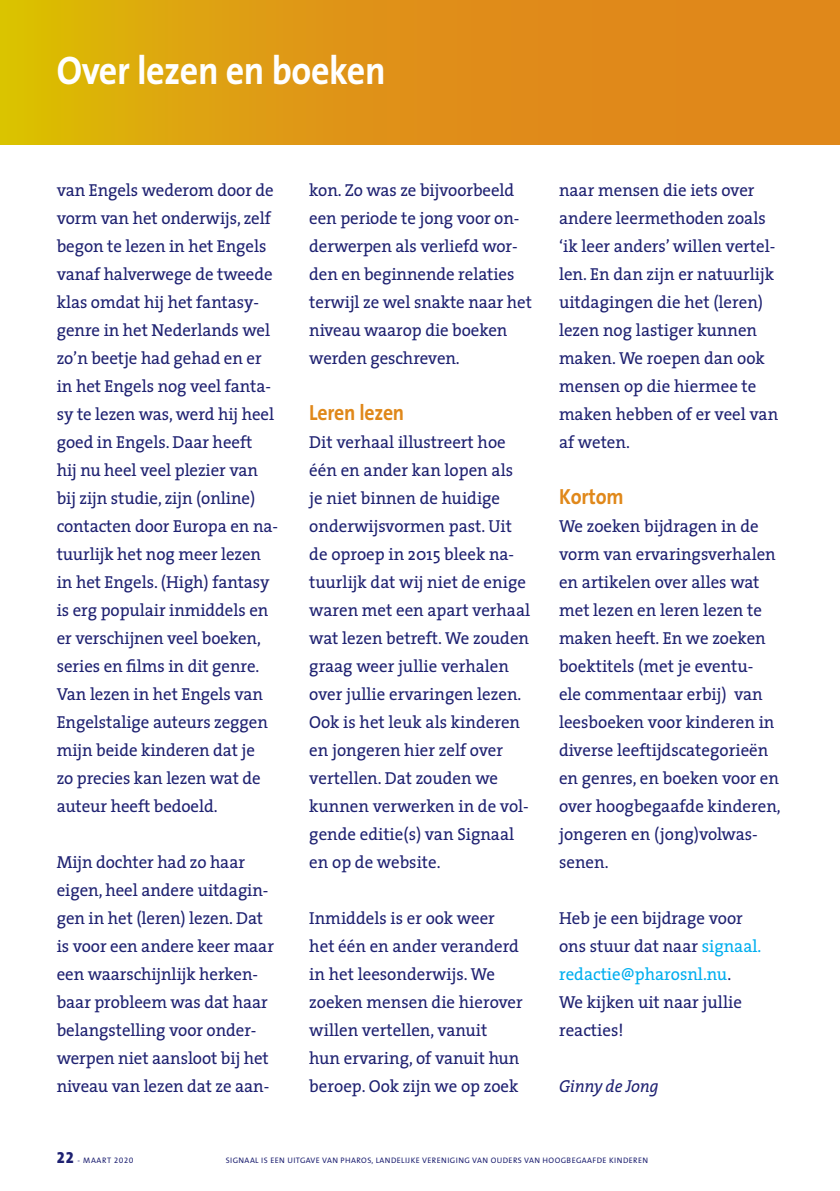
<style>
.page{position:relative;width:840px;height:1191px;background:#fff}
.page>*{position:absolute;margin:0;border:0;box-sizing:border-box;transform-origin:0 0}
.t1{font:700 40px "The Sans B7";letter-spacing:-.01em;color:#fff;scale:.9 1}
.t2{font:700 22px "The Sans B7";letter-spacing:-.01em;color:#e0881a;scale:.9 1}
.t3{font:17.4px/28px "The Serif";letter-spacing:-.005em;color:#1e2171}
.t4{font:italic 17.4px "The Serif";letter-spacing:-.01em;color:#1e2171;scale:.94 1}
.t5{font:8px "The Sans Caps";letter-spacing:.05em;color:#1e2171}
.t6{font:8px "The Sans Caps";letter-spacing:.08em;color:#1e2171}
.s1{color:#00aeef}
.s2{font-family:"The Sans Extra Bold Caps";font-size:16px}
</style>
<div class="page">
<svg style="left:0;top:0;width:839px;height:145px;background:#de9714"></svg>
<h1 class="t1" style="left:57px;top:49px;width:367px">Over lezen en boeken</h1>
<p class="t3" style="left:57px;top:176px;width:223px">van Engels wederom door de vorm van het onderwijs, zelf begon te lezen in het Engels vanaf halverwege de tweede klas omdat hij het fantasy&shy;genre in het Nederlands wel zo’n beetje had gehad en er in het Engels nog veel fanta&shy;sy te lezen was, werd hij heel goed in Engels. Daar heeft<br>hij nu heel veel plezier van bij zijn studie, zijn (online) contacten door Europa en na&shy;tuurlijk het nog meer lezen in het Engels. (High) fantasy is erg populair inmiddels en er verschijnen veel boeken, series en films in dit genre.<br>Van lezen in het Engels van<br>Engelstalige auteurs zeggen mijn beide kinderen dat je<br>zo precies kan lezen wat de auteur heeft bedoeld.</p>
<p class="t3" style="left:57px;top:848px;width:218px">Mijn dochter had zo haar eigen, heel andere uitdagin&shy;gen in het (leren) lezen. Dat is voor een andere keer maar een waarschijnlijk herken&shy;baar probleem was dat haar belangstelling voor onder&shy;werpen niet aansloot bij het niveau van lezen dat ze aan-</p>
<p class="t3" style="left:309px;top:176px;width:224px">kon. Zo was ze bijvoorbeeld een periode te jong voor on&shy;derwerpen als verliefd wor&shy;den en beginnende relaties terwijl ze wel snakte naar het niveau waarop die boeken werden geschreven.</p>
<p class="t2" style="left:309px;top:401px;width:107px">Leren lezen</p>
<p class="t3" style="left:309px;top:428px;width:222px">Dit verhaal illustreert hoe één en ander kan lopen als je niet binnen de huidige onderwijsvormen past. Uit de oproep in 2015 bleek na&shy;tuurlijk dat wij niet de enige waren met een apart verhaal wat lezen betreft. We zouden graag weer jullie verhalen over jullie ervaringen lezen.<br>Ook is het leuk als kinderen en jongeren hier zelf over vertellen. Dat zouden we kunnen verwerken in de vol&shy;gende editie(s) van Signaal en op de website.</p>
<p class="t3" style="left:309px;top:904px;width:215px">Inmiddels is er ook weer het één en ander veranderd in het leesonderwijs. We zoeken mensen die hierover willen vertellen, vanuit<br>hun ervaring, of vanuit hun beroep. Ook zijn we op zoek</p>
<p class="t3" style="left:558px;top:176px;width:221px">naar mensen die iets over andere leermethoden zoals ‘ik leer anders’ willen vertel&shy;len. En dan zijn er natuurlijk uitdagingen die het (leren) lezen nog lastiger kunnen maken. We roepen dan ook mensen op die hiermee te maken hebben of er veel van af weten.</p>
<p class="t2" style="left:558px;top:485px;width:73px">Kortom</p>
<p class="t3" style="left:558px;top:512px;width:223px">We zoeken bijdragen in de vorm van ervaringsverhalen en artikelen over alles wat met lezen en leren lezen te maken heeft. En we zoeken boektitels (met je eventu-<br>ele commentaar erbij) van leesboeken voor kinderen in diverse leeftijdscategorieën en genres, en boeken voor en over hoogbegaafde kinderen, jongeren en (jong)volwas&shy;senen.</p>
<p class="t3" style="left:558px;top:904px;width:204px">Heb je een bijdrage voor ons stuur dat naar <span class="s1">signaal. redactie@pharosnl.nu</span>.<br>We kijken uit naar jullie reacties!</p>
<p class="t4" style="left:558px;top:1072px;width:107px">Ginny de Jong</p>
<p class="t6" style="left:57px;top:1153px;width:78px"><span class="s2">22</span> - MAART 2020</p>
<p class="t5" style="left:225px;top:1153px;width:424px">SIGNAAL IS EEN UITGAVE VAN PHAROS, LANDELIJKE VERENIGING VAN OUDERS VAN HOOGBEGAAFDE KINDEREN</p>
</div>
